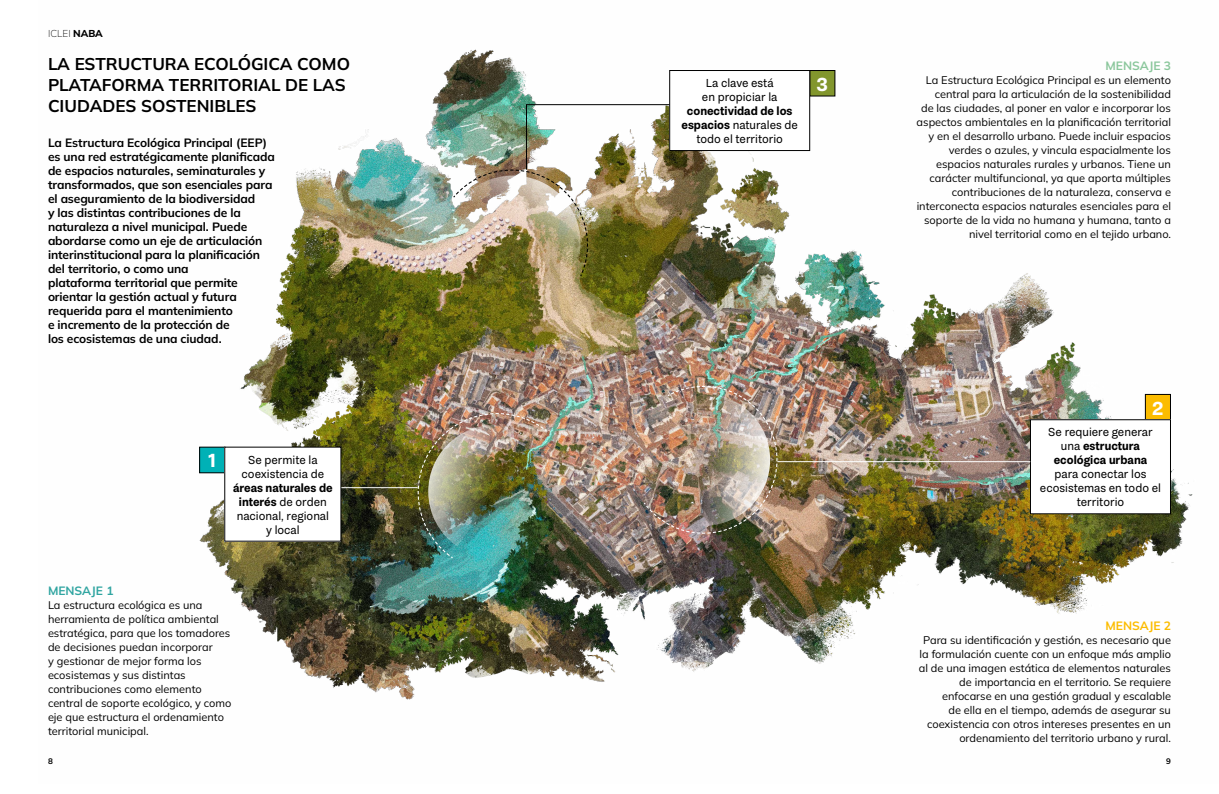
<style>
.page{position:relative;width:1219px;height:794px;background:#fff}
.page>*{position:absolute;margin:0;border:0;box-sizing:border-box;transform-origin:0 0}
.t1{font:700 19.7px "Passenger Sans";color:#fff}
.t2{font:700 19.5px "Passenger Sans";color:#fff}
.t3{font:700 17px/21px "Mulish";color:#000}
.t4{font:700 12px/14px "Mulish";letter-spacing:-.01em;color:#000}
.t5{font:12px/14px "Passenger Sans";color:#000;text-align:center}
.t6{font:700 12px/14px "Passenger Sans";color:#000;text-align:center}
.t7{font:700 12px "Mulish";color:#30a5a1}
.t8{font:700 12px "Mulish";color:#fcbc00}
.t9{font:700 12px "Mulish";color:#8bc79c}
.t10{font:11px/14px "Mulish";color:#000;text-align:right}
.t11{font:200 10px "Mulish";color:#000}
.t12{font:700 8px "Mulish";color:#000}
.s1{font-weight:800}
.s2{font-weight:700}
.s3{font-weight:400}
</style>
<div class="page">
<img style="left:199px;top:49px;width:994px;height:651px">
<div style="left:200px;top:447px;width:25px;height:26px;background:#00b1b6"></div>
<div style="left:199px;top:446px;width:26px;height:27px;border:1px solid #000"></div>
<div style="left:1145px;top:394px;width:25px;height:26px;background:#fcbc00"></div>
<div style="left:1145px;top:394px;width:26px;height:26px;border:1px solid #000"></div>
<div style="left:810px;top:70px;width:25px;height:26px;background:#82962d"></div>
<div style="left:809px;top:70px;width:26px;height:26px;border:1px solid #000"></div>
<div style="left:670px;top:70px;width:140px;height:80px;background:#fff"></div>
<div style="left:669px;top:70px;width:141px;height:81px;border:1px solid #000"></div>
<div style="left:225px;top:447px;width:116px;height:94px;background:#fff"></div>
<div style="left:1030px;top:420px;width:140px;height:94px;background:#fff"></div>
<div style="left:1030px;top:419px;width:141px;height:95px;border:1px solid #000"></div>
<hr style="left:777px;top:461px;width:253px;height:1px;background:#fff">
<hr style="left:341px;top:487px;width:77px;height:1px;background:#fff">
<img style="left:452px;top:104px;width:218px;height:173px">
<img style="left:417px;top:412px;width:131px;height:147px">
<img style="left:643px;top:385px;width:135px;height:149px">
<p class="t11" style="left:48px;top:27px;width:56px">ICLEI <span class="s1">NABA</span></p>
<h3 class="t3" style="left:48px;top:53px;width:304px">LA ESTRUCTURA ECOLÓGICA COMO<br>PLATAFORMA TERRITORIAL DE LAS<br>CIUDADES SOSTENIBLES</h3>
<p class="t4" style="left:48px;top:135px;width:228px">La Estructura Ecológica Principal (EEP) es una red estratégicamente planificada de espacios naturales, seminaturales y transformados, que son esenciales para el aseguramiento de la biodiversidad<br>y las distintas contribuciones de la naturaleza a nivel municipal. Puede abordarse como un eje de articulación interinstitucional para la planificación del territorio, o como una<br>plataforma territorial que permite orientar la gestión actual y futura requerida para el mantenimiento<br>e incremento de la protección de<br>los ecosistemas de una ciudad.</p>
<h1 class="t1" style="left:208px;top:449px;width:9px">1</h1>
<p class="t5" style="left:242px;top:452px;width:84px">Se permite la coexistencia de</p>
<p class="t5" style="left:233px;top:480px;width:101px"><span class="s2">áreas naturales de interés</span> de orden nacional, regional y local</p>
<p class="t7" style="left:48px;top:583px;width:67px">MENSAJE 1</p>
<p class="t10" style="left:48px;top:598px;width:185px;text-align:left">La estructura ecológica es una herramienta de política ambiental estratégica, para que los tomadores de decisiones puedan incorporar<br>y gestionar de mejor forma los ecosistemas y sus distintas contribuciones como elemento central de soporte ecológico, y como eje que estructura el ordenamiento territorial municipal.</p>
<p class="t5" style="left:702px;top:76px;width:77px">La clave está en propiciar la</p>
<p class="t5" style="left:681px;top:104px;width:118px"><span class="s2">conectividad de los espacios</span> naturales de todo el territorio</p>
<h2 class="t2" style="left:817px;top:73px;width:13px">3</h2>
<p class="t9" style="left:1105px;top:58px;width:67px">MENSAJE 3</p>
<p class="t10" style="left:917px;top:73px;width:256px">La Estructura Ecológica Principal es un elemento central para la articulación de la sostenibilidad<br>de las ciudades, al poner en valor e incorporar los aspectos ambientales en la planificación territorial y en el desarrollo urbano. Puede incluir espacios verdes o azules, y vincula espacialmente los espacios naturales rurales y urbanos. Tiene un carácter multifuncional, ya que aporta múltiples contribuciones de la naturaleza, conserva e interconecta espacios naturales esenciales para el soporte de la vida no humana y humana, tanto a nivel territorial como en el tejido urbano.</p>
<h2 class="t2" style="left:1152px;top:397px;width:13px">2</h2>
<p class="t6" style="left:1048px;top:425px;width:106px"><span class="s3">Se requiere generar una</span> estructura ecológica urbana</p>
<p class="t5" style="left:1040px;top:467px;width:123px">para conectar los ecosistemas en todo el territorio</p>
<p class="t8" style="left:1105px;top:618px;width:67px">MENSAJE 2</p>
<p class="t10" style="left:919px;top:633px;width:254px">Para su identificación y gestión, es necesario que la formulación cuente con un enfoque más amplio al de una imagen estática de elementos naturales de importancia en el territorio. Se requiere enfocarse en una gestión gradual y escalable<br>de ella en el tiempo, además de asegurar su coexistencia con otros intereses presentes en un ordenamiento del territorio urbano y rural.</p>
<p class="t12" style="left:48px;top:756px;width:6px">8</p>
<p class="t12" style="left:1166px;top:756px;width:6px">9</p>
</div>
